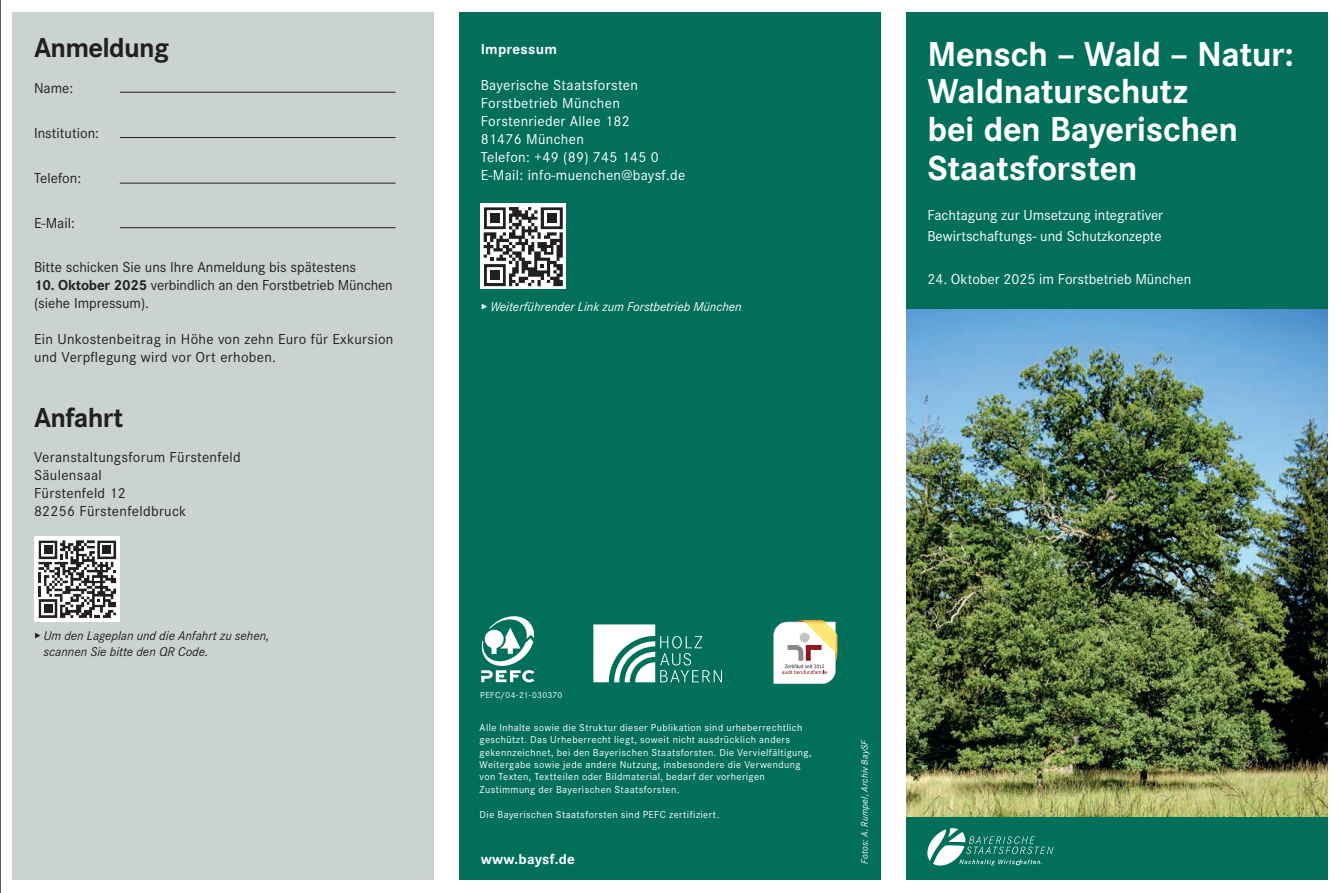
<style>
.page{position:relative;width:1340px;height:893px;background:#fff}
.page>*{position:absolute;margin:0;border:0;box-sizing:border-box;transform-origin:0 0}
.t1{font:700 36px/38px "Corporate S";letter-spacing:-.01em;color:#fff}
.t2{font:700 28.5px "Corporate S";letter-spacing:-.025em;color:#231f20}
.t3{font:15px/18px "Corporate S";letter-spacing:.015em;color:#231f20}
.t4{font:15px/18px "Corporate S";letter-spacing:.01em;color:#fff}
.t5{font:15px/18px "Corporate S";letter-spacing:-.01em;color:#231f20}
.t6{font:700 15px "Corporate S";letter-spacing:.015em;color:#fff}
.t7{font:italic 13.2px/15.9px "Corporate S";color:#231f20}
.t8{font:italic 13.2px "Corporate S";color:#fff}
.t9{font:10.5px/12.5px "Corporate S";letter-spacing:.04em;color:#fff}
.t10{font:italic 9.75px "Corporate S";letter-spacing:.02em;color:#fff}
.t11{font:9px "Corporate S";letter-spacing:.035em;color:#fff}
.t12{font:5.7px "Corporate S";letter-spacing:.045em;color:#fff}
.s1{font-weight:700}
</style>
<div class="page">
<div style="left:906px;top:13px;width:421px;height:867px;background:#016f5a"></div>
<img style="left:906px;top:309px;width:421px;height:507px">
<svg style="left:927px;top:828px;width:126px;height:38px"></svg>
<div style="left:459px;top:13px;width:421px;height:867px;background:#016f5a"></div>
<svg style="left:593px;top:624px;width:129px;height:58px"></svg>
<div style="left:480px;top:204px;width:86px;height:85px;background:#fff"></div>
<svg style="left:483px;top:207px;width:80px;height:79px"></svg>
<div style="left:490px;top:270px;width:9px;height:10px;background:#231f20"></div>
<div style="left:547px;top:214px;width:9px;height:9px;background:#231f20"></div>
<div style="left:490px;top:214px;width:9px;height:9px;background:#231f20"></div>
<svg style="left:481px;top:616px;width:54px;height:66px"></svg>
<svg style="left:773px;top:620px;width:65px;height:64px;background:#dfdecf"></svg>
<div style="left:13px;top:13px;width:421px;height:867px;background:#cad3cf"></div>
<hr style="left:120px;top:92px;width:275px;height:1px;background:#231f20">
<hr style="left:120px;top:137px;width:275px;height:1px;background:#231f20">
<hr style="left:120px;top:183px;width:275px;height:1px;background:#231f20">
<hr style="left:120px;top:227px;width:275px;height:1px;background:#231f20">
<hr style="left:0;top:0;width:1px;height:893px;background:#231f20">
<div style="left:35px;top:537px;width:85px;height:85px;background:#fff"></div>
<svg style="left:38px;top:540px;width:78px;height:78px"></svg>
<div style="left:103px;top:546px;width:8px;height:8px;background:#231f20"></div>
<div style="left:44px;top:605px;width:8px;height:8px;background:#231f20"></div>
<div style="left:44px;top:546px;width:8px;height:8px;background:#231f20"></div>
<h2 class="t2" style="left:34px;top:28px;width:137px">Anmeldung</h2>
<h3 class="t3" style="left:34px;top:79px;width:41px">Name:</h3>
<h3 class="t3" style="left:34px;top:124px;width:66px">Institution:</h3>
<h3 class="t3" style="left:34px;top:169px;width:49px">Telefon:</h3>
<h3 class="t3" style="left:34px;top:214px;width:42px">E-Mail:</h3>
<h3 class="t3" style="left:34px;top:257px;width:324px">Bitte schicken Sie uns Ihre Anmeldung bis spätestens</h3>
<h3 class="t5" style="left:34px;top:275px;width:360px"><span class="s1">10. Oktober 2025</span> verbindlich an den Forstbetrieb München (siehe Impressum).</h3>
<h3 class="t3" style="left:34px;top:329px;width:361px">Ein Unkostenbeitrag in Höhe von zehn Euro für Exkursion und Verpflegung wird vor Ort erhoben.</h3>
<h2 class="t2" style="left:34px;top:398px;width:91px">Anfahrt</h2>
<h3 class="t3" style="left:34px;top:447px;width:208px">Veranstaltungsforum Fürstenfeld<br>Säulensaal<br>Fürstenfeld 12<br>82256 Fürstenfeldbruck</h3>
<p class="t7" style="left:43px;top:628px;width:228px;text-indent:-9px">▸ Um den Lageplan und die Anfahrt zu sehen, scannen Sie bitte den QR Code.</p>
<h3 class="t6" style="left:480px;top:39px;width:78px">Impressum</h3>
<h3 class="t4" style="left:480px;top:75px;width:206px">Bayerische Staatsforsten<br>Forstbetrieb München<br>Forstenrieder Allee 182<br>81476 München<br>Telefon: +49 (89) 745 145 0<br>E-Mail: info-muenchen@baysf.de</h3>
<p class="t8" style="left:480px;top:298px;width:262px">▸ Weiterführender Link zum Forstbetrieb München</p>
<h1 class="t1" style="left:927px;top:34px;width:368px">Mensch – Wald – Natur:<br>Waldnaturschutz<br>bei den Bayerischen<br>Staatsforsten</h1>
<h3 class="t4" style="left:927px;top:204px;width:237px;line-height:21px">Fachtagung zur Umsetzung integrativer<br>Bewirtschaftungs- und Schutzkonzepte</h3>
<h3 class="t4" style="left:927px;top:269px;width:265px">24. Oktober 2025 im Forstbetrieb München</h3>
<p class="t12" style="left:480px;top:687px;width:61px">Nr. PEFC/04-21-030370</p>
<p class="t11" style="left:480px;top:689px;width:83px">PEFC/04-21-030370</p>
<p class="t9" style="left:479px;top:721px;width:333px">Alle Inhalte sowie die Struktur dieser Publikation sind urheberrechtlich geschützt. Das Urheberrecht liegt, soweit nicht ausdrücklich anders gekennzeichnet, bei den Bayerischen Staatsforsten. Die Vervielfältigung, Weitergabe sowie jede andere Nutzung, insbesondere die Verwendung von Texten, Textteilen oder Bildmaterial, bedarf der vorherigen Zustimmung der Bayerischen Staatsforsten.</p>
<p class="t9" style="left:479px;top:807px;width:241px">Die Bayerischen Staatsforsten sind PEFC zertifiziert.</p>
<h3 class="t6" style="left:480px;top:849px;width:96px">www.baysf.de</h3>
<p class="t10" style="left:858px;top:864px;width:126px;rotate:-90deg">Fotos: A. Rumpel, Archiv BaySF</p>
</div>
